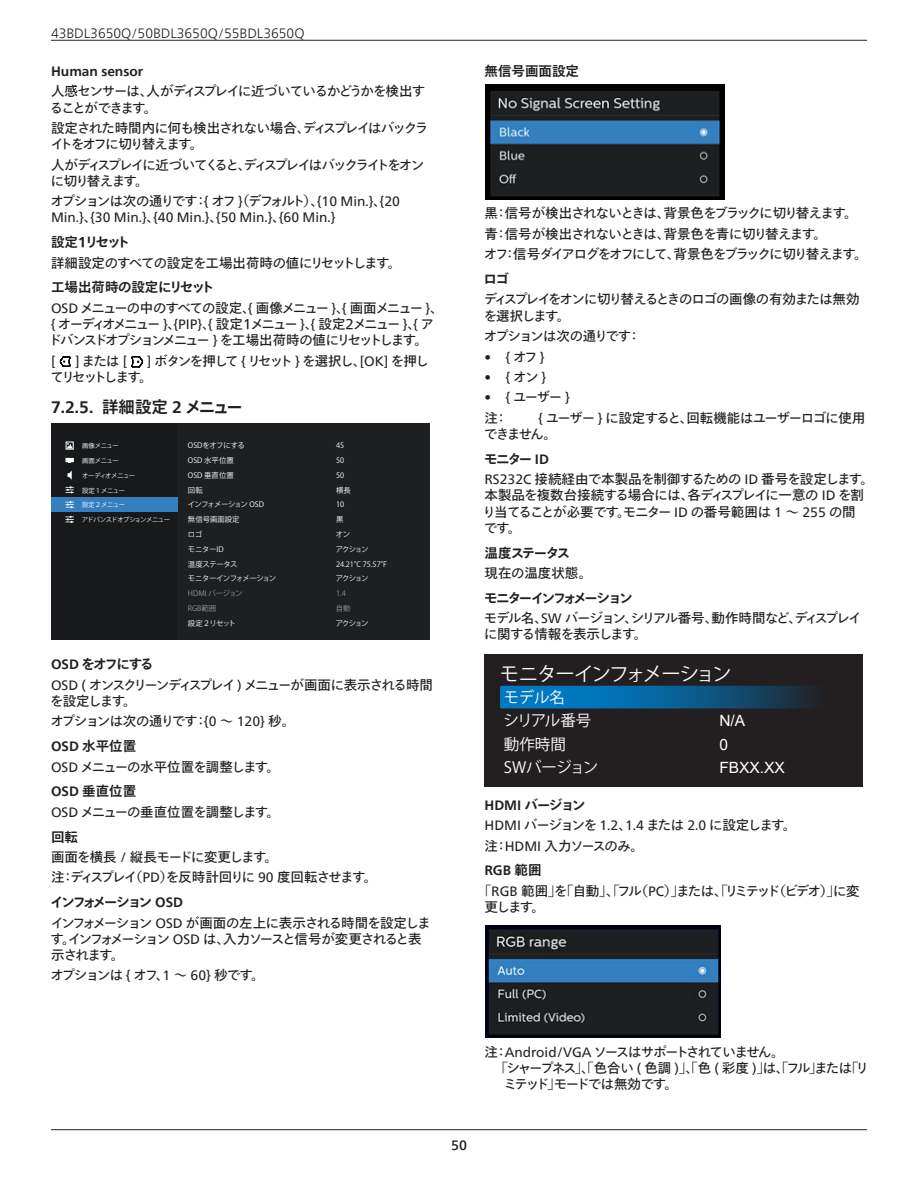
<style>
.page{position:relative;width:918px;height:1188px;background:#fff}
.page>*{position:absolute;margin:0;border:0;box-sizing:border-box;transform-origin:0 0}
.t1{font:19.35px "Koz Go Pr 6 N";letter-spacing:-.065em;color:#fff}
.t2{font:700 16.5px "Tazugane Gothic Std N";letter-spacing:-.075em;color:#231f20}
.t3{font:15.45px/23.2px "Koz Go Pro";letter-spacing:-.01em;color:#fff}
.t4{font:15.45px/23.2px "Arial";color:#fff}
.Body{font:13.5px/16.2px "Tazugane Gothic Std N";letter-spacing:-.095em;color:#231f20}
.Body-2{font:13.5px/16.2px "Tazugane Gothic Std N";letter-spacing:-.14em;color:#231f20}
.Body-3{font:13.5px/16.2px "Tazugane Gothic Std N";letter-spacing:-.05em;color:#231f20}
.Body-4{font:13.5px/16.2px "Tazugane Gothic Std N";letter-spacing:-.145em;color:#231f20}
.Body-5{font:13.5px/16.2px "Neue Frutiger World";color:#231f20}
.Body-6{font:13.5px "Tazugane Gothic Std N";letter-spacing:-.135em;color:#231f20}
.OSD_Item_Bold{font:700 13.5px "Tazugane Gothic Std N";letter-spacing:-.13em;color:#231f20}
.Body-7{font:13.5px/16.2px "Tazugane Gothic Std N";letter-spacing:-.15em;color:#231f20}
.Body-8{font:13.5px/16.2px "Tazugane Gothic Std N";letter-spacing:-.115em;color:#231f20}
.t5{font:300 13.5px "Neue Frutiger World";color:#231f20}
.Body-9{font:13.5px "Tazugane Gothic Std N";letter-spacing:-.13em;color:#231f20}
.Body-10{font:13.5px "Tazugane Gothic Std N";letter-spacing:-.04em;color:#231f20}
.Body-11{font:13.5px "Tazugane Gothic Std N";letter-spacing:-.055em;color:#231f20}
.OSD_Item_Bold-2{font:700 13.5px "Tazugane Gothic Std N";letter-spacing:-.17em;color:#231f20}
.Body-12{font:13.5px "Tazugane Gothic Std N";letter-spacing:-.065em;color:#231f20}
.OSD_Item_Bold-3{font:700 13.5px "Neue Frutiger World";color:#231f20}
.OSD_Item_Bold-4{font:700 13.5px "Tazugane Gothic Std N";letter-spacing:-.02em;color:#231f20}
.OSD_Item_Bold-5{font:700 13.5px "Tazugane Gothic Std N";letter-spacing:-.18em;color:#231f20}
.Body-13{font:13.5px "Tazugane Gothic Std N";color:#231f20}
.OSD_Item_Bold-6{font:700 13.5px "Tazugane Gothic Std N";color:#231f20}
.t6{font:500 13.5px "Neue Frutiger World";color:#231f20}
.t7{font:7.35px/14.7px "Koz Go Pro";letter-spacing:-.03em;color:#fff}
.t8{font:7.35px/14.7px "Koz Go Pro";letter-spacing:-.11em;color:#fff}
.t9{font:6.45px "Koz Go Pro";letter-spacing:-.05em;color:#fff}
.t10{font:6.45px "Koz Go Pro";letter-spacing:-.08em;color:#fff}
.s1{font-family:"Neue Frutiger World"}
.s2{font-family:"Tazugane Gothic Std N"}
.s3{color:#939598}
</style>
<div class="page">
<hr style="left:51px;top:40px;width:816px;height:1px;background:#231f20">
<hr style="left:51px;top:1129px;width:816px;height:1px;background:#231f20">
<svg style="left:60px;top:356px;width:11px;height:11px"></svg>
<svg style="left:131px;top:356px;width:12px;height:12px"></svg>
<div style="left:51px;top:423px;width:378px;height:217px;background:#17191a"></div>
<div style="left:177px;top:423px;width:252px;height:217px;background:#1d1f21"></div>
<div style="left:51px;top:497px;width:126px;height:15px;background:#337fbf"></div>
<svg style="left:65px;top:458px;width:9px;height:5px"></svg>
<div style="left:66px;top:442px;width:7px;height:7px;border:1px solid #fff"></div>
<svg style="left:67px;top:443px;width:6px;height:6px"></svg>
<svg style="left:68px;top:471px;width:4px;height:9px"></svg>
<svg style="left:67px;top:486px;width:6px;height:7px"></svg>
<svg style="left:67px;top:501px;width:6px;height:7px"></svg>
<svg style="left:67px;top:516px;width:6px;height:7px"></svg>
<img style="left:485px;top:85px;width:239px;height:115px">
<div style="left:485px;top:654px;width:378px;height:133px;background:#231f20"></div>
<svg style="left:500px;top:686px;width:314px;height:22px;background:#095e93"></svg>
<img style="left:485px;top:925px;width:235px;height:113px">
<p class="t5" style="left:51px;top:23px;width:255px">43BDL3650Q/50BDL3650Q/55BDL3650Q</p>
<p class="OSD_Item_Bold-3" style="left:51px;top:59px;width:94px">Human sensor</p>
<p class="Body" style="left:50px;top:84px;width:377px">人感センサーは、人がディスプレイに近づいているかどうかを検出することができます。</p>
<p class="Body" style="left:50px;top:121px;width:380px">設定された時間内に何も検出されない場合、ディスプレイはバックライトをオフに切り替えます。</p>
<p class="Body-7" style="left:51px;top:157px;width:375px">人がディスプレイに近づいてくると、ディスプレイはバックライトをオンに切り替えます。</p>
<p class="Body-6" style="left:50px;top:192px;width:275px">オプションは次の通りです：<span class="s1">{</span> オフ（デフォルト）、</p>
<p class="Body-5" style="left:51px;top:194px;width:351px;text-indent:266px">{10 Min.}<span class="s2">、</span>{20<br>Min.}<span class="s2">、</span>{30 Min.}<span class="s2">、</span>{40 Min.}<span class="s2">、</span>{50 Min.}<span class="s2">、</span>{60 Min.}</p>
<p class="OSD_Item_Bold-2" style="left:51px;top:233px;width:81px">設定１リセット</p>
<p class="Body-10" style="left:51px;top:253px;width:351px">詳細設定のすべての設定を工場出荷時の値にリセットします。</p>
<p class="OSD_Item_Bold-4" style="left:51px;top:278px;width:165px">工場出荷時の設定にリセット</p>
<p class="Body-2" style="left:49px;top:300px;width:396px"><span class="s1">OSD</span> メニューの中のすべての設定、<span class="s1">{</span> 画像メニュー <span class="s1">}</span>、<span class="s1">{</span> 画面メニュー <span class="s1">}</span>、<span class="s1">{</span> オーディオメニュー <span class="s1">}</span>、<span class="s1">{PIP}</span>、<span class="s1">{</span> 設定１メニュー <span class="s1">}</span>、<span class="s1">{</span> 設定２メニュー <span class="s1">}</span>、<span class="s1">{</span> アドバンスドオプションメニュー <span class="s1">}</span> を工場出荷時の値にリセットします。</p>
<p class="Body-5" style="left:51px;top:353px;width:6px">[</p>
<p class="Body" style="left:75px;top:353px;width:54px"><span class="s1">]</span> または <span class="s1">[</span></p>
<p class="Body-5" style="left:238px;top:194px;width:6px">}</p>
<p class="Body-4" style="left:50px;top:353px;width:380px;text-indent:97px"><span class="s1">]</span> ボタンを押して <span class="s1">{</span> リセット <span class="s1">}</span> を選択し、<span class="s1">[OK]</span> を押してリセットします。</p>
<p class="t2" style="left:51px;top:396px;width:194px"><span class="s1">7.2.5.</span> 詳細設定 <span class="s1">2</span> メニュー</p>
<p class="t7" style="left:188px;top:439px;width:90px">OSDをオフにする<br>OSD 水平位置<br>OSD 垂直位置<br>回転<br>インフォメーション OSD<br>無信号画面設定<br>ロゴ<br>モニターID<br>温度ステータス<br>モニターインフォメーション<br><span class="s3">HDMI バージョン<br>RGB範囲<br></span>設定２リセット</p>
<p class="t8" style="left:336px;top:439px;width:54px">45<br>50<br>50<br>横長<br>10<br>黒<br>オン<br>アクション<br>24.21°C 75.57°Fアクション<br><span class="s3">1.4<br>自動<br></span>アクション</p>
<p class="t9" style="left:82px;top:442px;width:38px">画像メニュー</p>
<p class="t9" style="left:82px;top:457px;width:38px">画面メニュー</p>
<p class="t10" style="left:82px;top:471px;width:55px">オーディオメニュー</p>
<p class="t9" style="left:82px;top:486px;width:44px">設定１メニュー</p>
<p class="t9" style="left:82px;top:501px;width:44px">設定２メニュー</p>
<p class="t10" style="left:82px;top:516px;width:90px">アドバンスドオプションメニュー</p>
<p class="OSD_Item_Bold" style="left:51px;top:655px;width:104px"><span class="s1">OSD</span> をオフにする</p>
<p class="Body-8" style="left:50px;top:678px;width:384px"><span class="s1">OSD (</span> オンスクリーンディスプレイ <span class="s1">)</span> メニューが画面に表示される時間を設定します。</p>
<p class="Body" style="left:50px;top:714px;width:246px">オプションは次の通りです：<span class="s1">{0</span> ～ <span class="s1">120}</span> 秒。</p>
<p class="OSD_Item_Bold" style="left:51px;top:737px;width:87px"><span class="s1">OSD</span> 水平位置</p>
<p class="Body" style="left:51px;top:759px;width:230px"><span class="s1">OSD</span> メニューの水平位置を調整します。</p>
<p class="OSD_Item_Bold" style="left:51px;top:782px;width:87px"><span class="s1">OSD</span> 垂直位置</p>
<p class="Body" style="left:51px;top:804px;width:230px"><span class="s1">OSD</span> メニューの垂直位置を調整します。</p>
<p class="OSD_Item_Bold" style="left:51px;top:827px;width:28px">回転</p>
<p class="Body-12" style="left:51px;top:847px;width:228px">画面を横長 <span class="s1">/</span> 縦長モードに変更します。</p>
<p class="Body" style="left:51px;top:870px;width:327px">注：ディスプレイ（<span class="s1">PD</span>）を反時計回りに <span class="s1">90</span> 度回転させます。</p>
<p class="OSD_Item_Bold-5" style="left:50px;top:893px;width:134px">インフォメーション <span class="s1">OSD</span></p>
<p class="Body" style="left:50px;top:915px;width:382px">インフォメーション <span class="s1">OSD</span> が画面の左上に表示される時間を設定します。インフォメーション <span class="s1">OSD</span> は、入力ソースと信号が変更されると表示されます。</p>
<p class="Body" style="left:50px;top:968px;width:215px">オプションは <span class="s1">{</span> オフ、<span class="s1">1</span> ～ <span class="s1">60}</span> 秒です。</p>
<p class="OSD_Item_Bold-6" style="left:485px;top:61px;width:96px">無信号画面設定</p>
<p class="Body" style="left:485px;top:206px;width:374px">黒：信号が検出されないときは、背景色をブラックに切り替えます。</p>
<p class="Body-11" style="left:485px;top:224px;width:344px">青：信号が検出されないときは、背景色を青に切り替えます。</p>
<p class="Body-6" style="left:484px;top:245px;width:385px">オフ：信号ダイアログをオフにして、背景色をブラックに切り替えます。</p>
<p class="OSD_Item_Bold" style="left:484px;top:270px;width:27px">ロゴ</p>
<p class="Body" style="left:484px;top:292px;width:377px">ディスプレイをオンに切り替えるときのロゴの画像の有効または無効を選択します。</p>
<p class="Body" style="left:484px;top:329px;width:159px">オプションは次の通りです：</p>
<p class="Body-5" style="left:485px;top:349px;width:61px">• {<span class="s2">オフ</span>}</p>
<p class="Body-5" style="left:485px;top:369px;width:63px">• {<span class="s2">オン</span>}</p>
<p class="Body" style="left:485px;top:390px;width:87px"><span class="s1">• {</span> ユーザー <span class="s1">}</span></p>
<p class="Body" style="left:485px;top:411px;width:25px">注：</p>
<p class="Body" style="left:484px;top:411px;width:383px;text-indent:55px"><span class="s1">{</span> ユーザー <span class="s1">}</span> に設定すると、回転機能はユーザーロゴに使用できません。</p>
<p class="OSD_Item_Bold" style="left:484px;top:449px;width:67px">モニター <span class="s1">ID</span></p>
<p class="Body-3" style="left:483px;top:472px;width:393px"><span class="s1">RS232C</span> 接続経由で本製品を制御するための <span class="s1">ID</span> 番号を設定します。本製品を複数台接続する場合には、各ディスプレイに一意の <span class="s1">ID</span> を割り当てることが必要です。モニター <span class="s1">ID</span> の番号範囲は <span class="s1">1</span> ～ <span class="s1">255</span> の間<br>です。</p>
<p class="OSD_Item_Bold" style="left:485px;top:543px;width:87px">温度ステータス</p>
<p class="Body-13" style="left:485px;top:563px;width:109px">現在の温度状態。</p>
<p class="OSD_Item_Bold-2" style="left:484px;top:588px;width:150px">モニターインフォメーション</p>
<p class="Body" style="left:484px;top:611px;width:379px">モデル名、<span class="s1">SW</span> バージョン、シリアル番号、動作時間など、ディスプレイに関する情報を表示します。</p>
<p class="t1" style="left:500px;top:663px;width:233px">モニターインフォメーション</p>
<p class="t3" style="left:503px;top:686px;width:96px">モデル名<br>シリアル番号動作時間<br>SWバージョン</p>
<p class="t4" style="left:719px;top:709px;width:67px">N/A<br>0<br>FBXX.XX</p>
<p class="OSD_Item_Bold" style="left:485px;top:795px;width:102px"><span class="s1">HDMI</span> バージョン</p>
<p class="Body" style="left:485px;top:818px;width:313px"><span class="s1">HDMI</span> バージョンを <span class="s1">1.2</span>、<span class="s1">1.4</span> または <span class="s1">2.0</span> に設定します。</p>
<p class="Body" style="left:485px;top:838px;width:161px">注：<span class="s1">HDMI</span> 入力ソースのみ。</p>
<p class="OSD_Item_Bold-3" style="left:485px;top:859px;width:58px">RGB <span class="s2">範囲</span></p>
<p class="Body-4" style="left:485px;top:883px;width:377px;text-indent:-7px">「<span class="s1">RGB</span> 範囲」を「自動」、「フル（<span class="s1">PC</span>）」または、「リミテッド（ビデオ）」に変更します。</p>
<p class="Body-9" style="left:485px;top:1042px;width:301px">注： <span class="s1">Android/VGA</span> ソースはサポートされていません。</p>
<p class="Body-2" style="left:495px;top:1061px;width:376px">「シャープネス」、「色合い <span class="s1">(</span> 色調 <span class="s1">)</span>」、「色 <span class="s1">(</span> 彩度 <span class="s1">)</span>」は、「フル」または「リ</p>
<p class="Body" style="left:503px;top:1077px;width:176px">ミテッド」モードでは無効です。</p>
<p class="t6" style="left:451px;top:1134px;width:17px">50</p>
</div>
